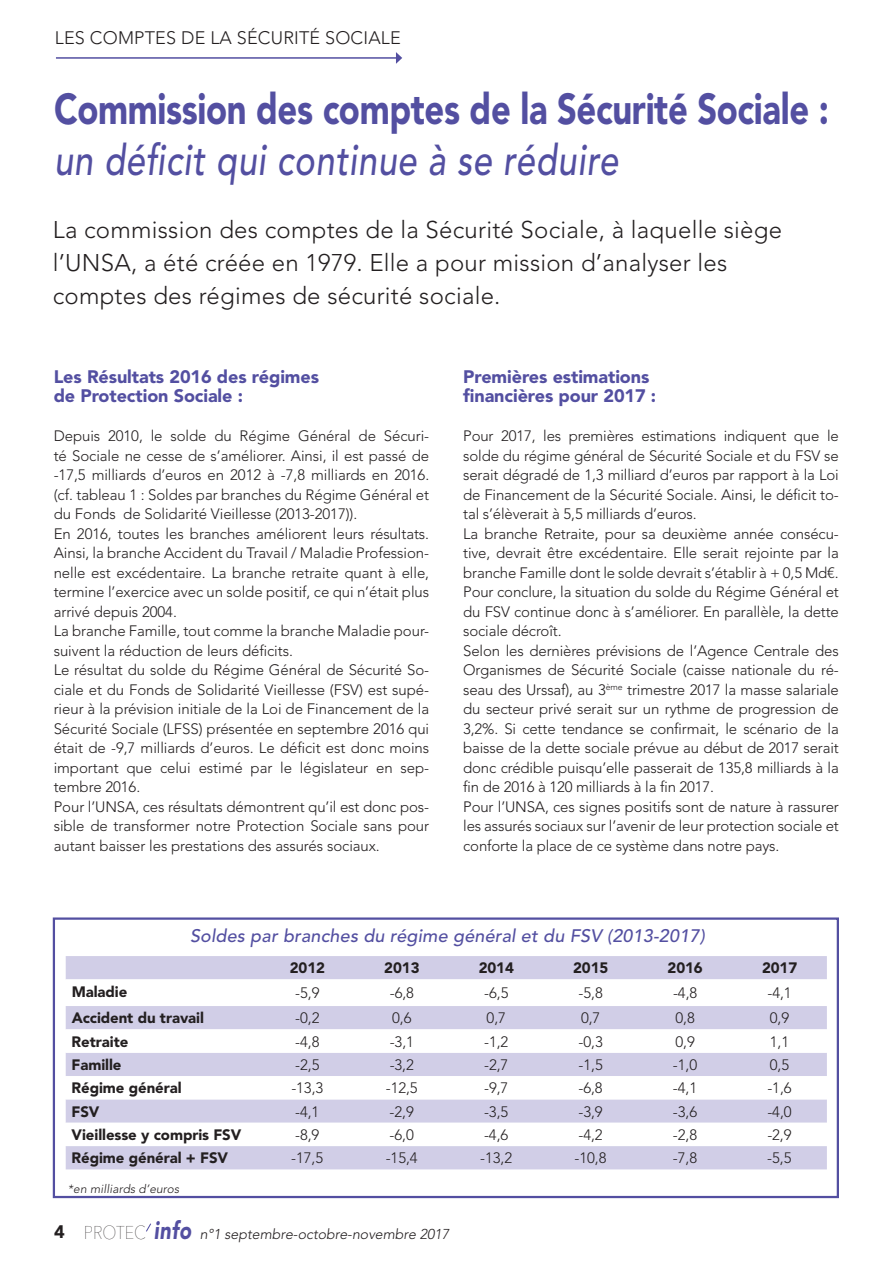
<style>
.page{position:relative;width:893px;height:1263px;background:#fff}
.page>*{position:absolute;margin:0;border:0;box-sizing:border-box;transform-origin:0 0}
.t1{font:900 42.9px "Avenir LT Std";letter-spacing:-.01em;color:#534fa1;scale:.81 1}
.t2{font:italic 500 42.9px "Avenir LT Std";letter-spacing:.02em;color:#534fa1;scale:.81 1}
.t3{font:300 24px/33px "Avenir LT Std";letter-spacing:.01em;color:#231f20}
.t4{font:900 18px/19.5px "Avenir LT Std";letter-spacing:-.005em;color:#534fa1}
.t5{font:italic 500 18px "Avenir LT Std";letter-spacing:.01em;color:#534fa1}
.t6{font:300 18px "Avenir LT Std";letter-spacing:.01em;color:#231f20}
.t7{font:300 15px/19.5px "Avenir LT Std";letter-spacing:-.01em;color:#231f20}
.t8{font:900 15px "Avenir LT Std";letter-spacing:-.005em;color:#231f20}
.t9{font:italic 300 14.25px "Avenir LT Std";color:#231f20}
.t10{font:italic 300 12px "Avenir LT Std";letter-spacing:.01em;color:#231f20}
.s1{font-weight:900;font-style:normal;font-size:18px}
.s2{font-family:"Avenir Next";font-weight:200;font-style:normal;font-size:18.45px}
.s3{font-weight:900;font-size:24.75px;color:#534fa1}
</style>
<div class="page">
<svg style="left:146px;top:1223px;width:5px;height:9px"></svg>
<hr style="left:56px;top:57px;width:341px;height:2px;background:#534fa1">
<svg style="left:396px;top:52px;width:6px;height:12px"></svg>
<div style="left:53px;top:917px;width:786px;height:281px;border:2px solid #534fa1"></div>
<div style="left:66px;top:956px;width:761px;height:213px;background:#d1cee7"></div>
<svg style="left:66px;top:979px;width:761px;height:167px"></svg>
<p class="t6" style="left:55px;top:28px;width:347px">LES COMPTES DE LA SÉCURITÉ SOCIALE</p>
<h1 class="t1" style="left:54px;top:83px;width:958px">Commission des comptes de la Sécurité Sociale :</h1>
<h1 class="t2" style="left:54px;top:136px;width:698px">un déficit qui continue à se réduire</h1>
<h2 class="t3" style="left:53px;top:213px;width:731px">La commission des comptes de la Sécurité Sociale, à laquelle siège l’UNSA, a été créée en 1979. Elle a pour mission d’analyser les comptes des régimes de sécurité sociale.</h2>
<p class="t4" style="left:54px;top:367px;width:267px">Les Résultats 2016 des régimes de Protection Sociale :</p>
<p class="t7" style="left:54px;top:426px;width:377px">Depuis 2010, le solde du Régime Général de Sécuri&shy;té Sociale ne cesse de s’améliorer. Ainsi, il est passé de -17,5 milliards d’euros en 2012 à -7,8 milliards en 2016. (cf. tableau 1 : Soldes par branches du Régime Général et du Fonds de Solidarité Vieillesse (2013-2017)).<br>En 2016, toutes les branches améliorent leurs résultats.<br>Ainsi, la branche Accident du Travail / Maladie Profession&shy;nelle est excédentaire. La branche retraite quant à elle, termine l’exercice avec un solde positif, ce qui n’était plus arrivé depuis 2004.<br>La branche Famille, tout comme la branche Maladie pour&shy;suivent la réduction de leurs déficits.<br>Le résultat du solde du Régime Général de Sécurité So&shy;ciale et du Fonds de Solidarité Vieillesse (FSV) est supé&shy;rieur à la prévision initiale de la Loi de Financement de la Sécurité Sociale (LFSS) présentée en septembre 2016 qui était de -9,7 milliards d’euros. Le déficit est donc moins important que celui estimé par le législateur en sep&shy;tembre 2016.<br>Pour l’UNSA, ces résultats démontrent qu’il est donc pos&shy;sible de transformer notre Protection Sociale sans pour autant baisser les prestations des assurés sociaux.</p>
<p class="t4" style="left:463px;top:367px;width:195px">Premières estimations financières pour 2017 :</p>
<p class="t7" style="left:463px;top:426px;width:377px">Pour 2017, les premières estimations indiquent que le solde du régime général de Sécurité Sociale et du FSV se serait dégradé de 1,3 milliard d’euros par rapport à la Loi de Financement de la Sécurité Sociale. Ainsi, le déficit to&shy;tal s’élèverait à 5,5 milliards d’euros.<br>La branche Retraite, pour sa deuxième année consécu&shy;tive, devrait être excédentaire. Elle serait rejointe par la branche Famille dont le solde devrait s’établir à + 0,5 Md€.<br>Pour conclure, la situation du solde du Régime Général et du FSV continue donc à s’améliorer. En parallèle, la dette sociale décroît.<br>Selon les dernières prévisions de l’Agence Centrale des Organismes de Sécurité Sociale (caisse nationale du ré&shy;seau des Urssaf), au 3<sup>ème</sup> trimestre 2017 la masse salariale du secteur privé serait sur un rythme de progression de 3,2%. Si cette tendance se confirmait, le scénario de la baisse de la dette sociale prévue au début de 2017 serait donc crédible puisqu’elle passerait de 135,8 milliards à la fin de 2016 à 120 milliards à la fin 2017.<br>Pour l’UNSA, ces signes positifs sont de nature à rassurer les assurés sociaux sur l’avenir de leur protection sociale et conforte la place de ce système dans notre pays.</p>
<p class="t5" style="left:190px;top:925px;width:516px">Soldes par branches du régime général et du FSV (2013-2017)</p>
<p class="t8" style="left:290px;top:959px;width:37px">2012</p>
<p class="t8" style="left:384px;top:959px;width:37px">2013</p>
<p class="t8" style="left:479px;top:959px;width:37px">2014</p>
<p class="t8" style="left:573px;top:959px;width:37px">2015</p>
<p class="t8" style="left:668px;top:959px;width:37px">2016</p>
<p class="t8" style="left:762px;top:959px;width:37px">2017</p>
<p class="t8" style="left:72px;top:982px;width:57px">Maladie</p>
<p class="t7" style="left:295px;top:983px;width:26px">-5,9</p>
<p class="t7" style="left:390px;top:983px;width:26px">-6,8</p>
<p class="t7" style="left:484px;top:983px;width:26px">-6,5</p>
<p class="t7" style="left:579px;top:983px;width:26px">-5,8</p>
<p class="t7" style="left:673px;top:983px;width:26px">-4,8</p>
<p class="t7" style="left:767px;top:983px;width:26px">-4,1</p>
<p class="t8" style="left:72px;top:1009px;width:134px">Accident du travail</p>
<p class="t7" style="left:295px;top:1008px;width:26px">-0,2</p>
<p class="t7" style="left:392px;top:1008px;width:21px">0,6</p>
<p class="t7" style="left:487px;top:1008px;width:21px">0,7</p>
<p class="t7" style="left:581px;top:1008px;width:21px">0,7</p>
<p class="t7" style="left:675px;top:1008px;width:21px">0,8</p>
<p class="t7" style="left:770px;top:1008px;width:21px">0,9</p>
<p class="t8" style="left:72px;top:1032px;width:58px">Retraite</p>
<p class="t7" style="left:295px;top:1032px;width:26px">-4,8</p>
<p class="t7" style="left:390px;top:1032px;width:26px">-3,1</p>
<p class="t7" style="left:484px;top:1032px;width:26px">-1,2</p>
<p class="t7" style="left:579px;top:1032px;width:26px">-0,3</p>
<p class="t7" style="left:675px;top:1032px;width:21px">0,9</p>
<p class="t7" style="left:770px;top:1032px;width:21px">1,1</p>
<p class="t8" style="left:72px;top:1056px;width:51px">Famille</p>
<p class="t7" style="left:295px;top:1055px;width:26px">-2,5</p>
<p class="t7" style="left:390px;top:1055px;width:26px">-3,2</p>
<p class="t7" style="left:484px;top:1055px;width:26px">-2,7</p>
<p class="t7" style="left:578px;top:1055px;width:26px">-1,5</p>
<p class="t7" style="left:673px;top:1055px;width:26px">-1,0</p>
<p class="t7" style="left:770px;top:1055px;width:21px">0,5</p>
<p class="t8" style="left:72px;top:1079px;width:112px">Régime général</p>
<p class="t7" style="left:291px;top:1078px;width:33px">-13,3</p>
<p class="t7" style="left:386px;top:1078px;width:33px">-12,5</p>
<p class="t7" style="left:484px;top:1078px;width:26px">-9,7</p>
<p class="t7" style="left:578px;top:1078px;width:26px">-6,8</p>
<p class="t7" style="left:673px;top:1078px;width:26px">-4,1</p>
<p class="t7" style="left:767px;top:1078px;width:26px">-1,6</p>
<p class="t8" style="left:72px;top:1102px;width:29px">FSV</p>
<p class="t7" style="left:295px;top:1102px;width:26px">-4,1</p>
<p class="t7" style="left:390px;top:1102px;width:26px">-2,9</p>
<p class="t7" style="left:484px;top:1102px;width:26px">-3,5</p>
<p class="t7" style="left:578px;top:1102px;width:26px">-3,9</p>
<p class="t7" style="left:673px;top:1102px;width:26px">-3,6</p>
<p class="t7" style="left:767px;top:1102px;width:26px">-4,0</p>
<p class="t8" style="left:72px;top:1126px;width:171px">Vieillesse y compris FSV</p>
<p class="t7" style="left:295px;top:1125px;width:26px">-8,9</p>
<p class="t7" style="left:390px;top:1125px;width:26px">-6,0</p>
<p class="t7" style="left:484px;top:1125px;width:26px">-4,6</p>
<p class="t7" style="left:578px;top:1125px;width:26px">-4,2</p>
<p class="t7" style="left:673px;top:1125px;width:26px">-2,8</p>
<p class="t7" style="left:767px;top:1125px;width:26px">-2,9</p>
<p class="t8" style="left:71px;top:1149px;width:158px">Régime général + FSV</p>
<p class="t7" style="left:291px;top:1148px;width:33px">-17,5</p>
<p class="t7" style="left:386px;top:1148px;width:33px">-15,4</p>
<p class="t7" style="left:480px;top:1148px;width:33px">-13,2</p>
<p class="t7" style="left:575px;top:1148px;width:33px">-10,8</p>
<p class="t7" style="left:673px;top:1148px;width:26px">-7,8</p>
<p class="t7" style="left:767px;top:1148px;width:26px">-5,5</p>
<p class="t10" style="left:68px;top:1182px;width:113px">*en milliards d’euros</p>
<p class="t9" style="left:54px;top:1225px;width:397px"><span class="s1">4</span> <span class="s2">PROTEC</span> <span class="s3">info</span> n°1 septembre-octobre-novembre 2017</p>
</div>
